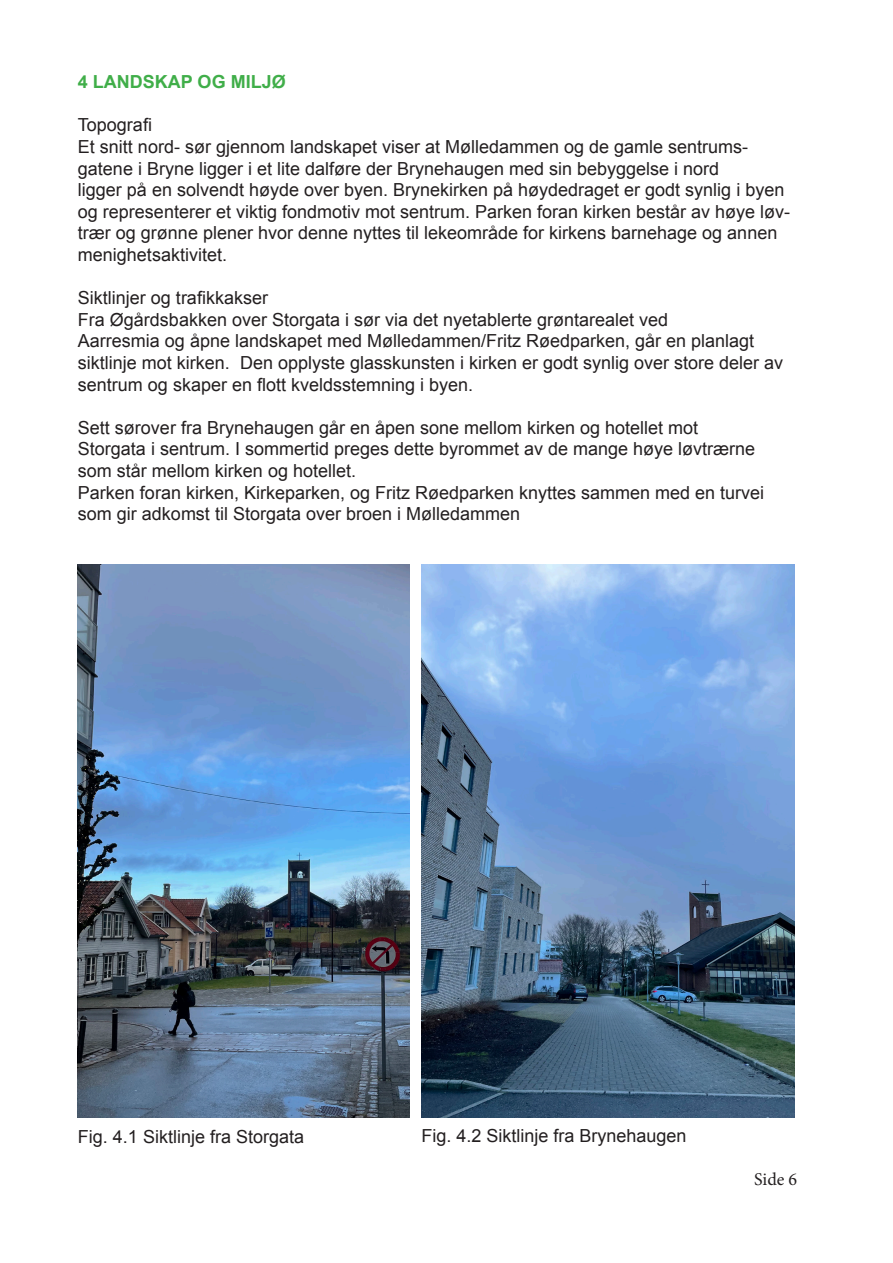
<style>
.page{position:relative;width:893px;height:1263px;background:#fff}
.page>*{position:absolute;margin:0;border:0;box-sizing:border-box;transform-origin:0 0}
.t1{font:18px/21.6px "Arial";color:#231f20}
.t2{font:700 18px "Arial";color:#40ae49}
.t3{font:18px "Minion Pro";color:#231f20}
</style>
<div class="page">
<img style="left:78px;top:564px;width:332px;height:554px">
<img style="left:421px;top:564px;width:373px;height:554px">
<p class="t2" style="left:78px;top:70px;width:209px">4 LANDSKAP OG MILJØ</p>
<p class="t1" style="left:78px;top:114px;width:76px">Topografi</p>
<p class="t1" style="left:78px;top:136px;width:672px">Et snitt nord- sør gjennom landskapet viser at Mølledammen og de gamle sentrums-</p>
<p class="t1" style="left:78px;top:158px;width:643px">gatene i Bryne ligger i et lite dalføre der Brynehaugen med sin bebyggelse i nord</p>
<p class="t1" style="left:78px;top:179px;width:714px">ligger på en solvendt høyde over byen. Brynekirken på høydedraget er godt synlig i byen og representerer et viktig fondmotiv mot sentrum. Parken foran kirken består av høye løv&shy;trær og grønne plener hvor denne nyttes til lekeområde for kirkens barnehage og annen menighetsaktivitet.</p>
<p class="t1" style="left:78px;top:287px;width:192px">Siktlinjer og trafikkakser</p>
<p class="t1" style="left:78px;top:309px;width:592px">Fra Øgårdsbakken over Storgata i sør via det nyetablerte grøntarealet ved</p>
<p class="t1" style="left:78px;top:330px;width:707px">Aarresmia og åpne landskapet med Mølledammen/Fritz Røedparken, går en planlagt siktlinje mot kirken. Den opplyste glasskunsten i kirken er godt synlig over store deler av sentrum og skaper en flott kveldsstemning i byen.</p>
<p class="t1" style="left:78px;top:417px;width:622px">Sett sørover fra Brynehaugen går en åpen sone mellom kirken og hotellet mot</p>
<p class="t1" style="left:78px;top:438px;width:679px">Storgata i sentrum. I sommertid preges dette byrommet av de mange høye løvtrærne</p>
<p class="t1" style="left:78px;top:460px;width:280px">som står mellom kirken og hotellet.</p>
<p class="t1" style="left:78px;top:482px;width:688px">Parken foran kirken, Kirkeparken, og Fritz Røedparken knyttes sammen med en turvei som gir adkomst til Storgata over broen i Mølledammen</p>
<p class="t1" style="left:78px;top:1125px;width:228px">Fig. 4.1 Siktlinje fra Storgata</p>
<p class="t1" style="left:421px;top:1125px;width:267px">Fig. 4.2 Siktlinje fra Brynehaugen</p>
<p class="t3" style="left:754px;top:1167px;width:45px">Side 6</p>
</div>
